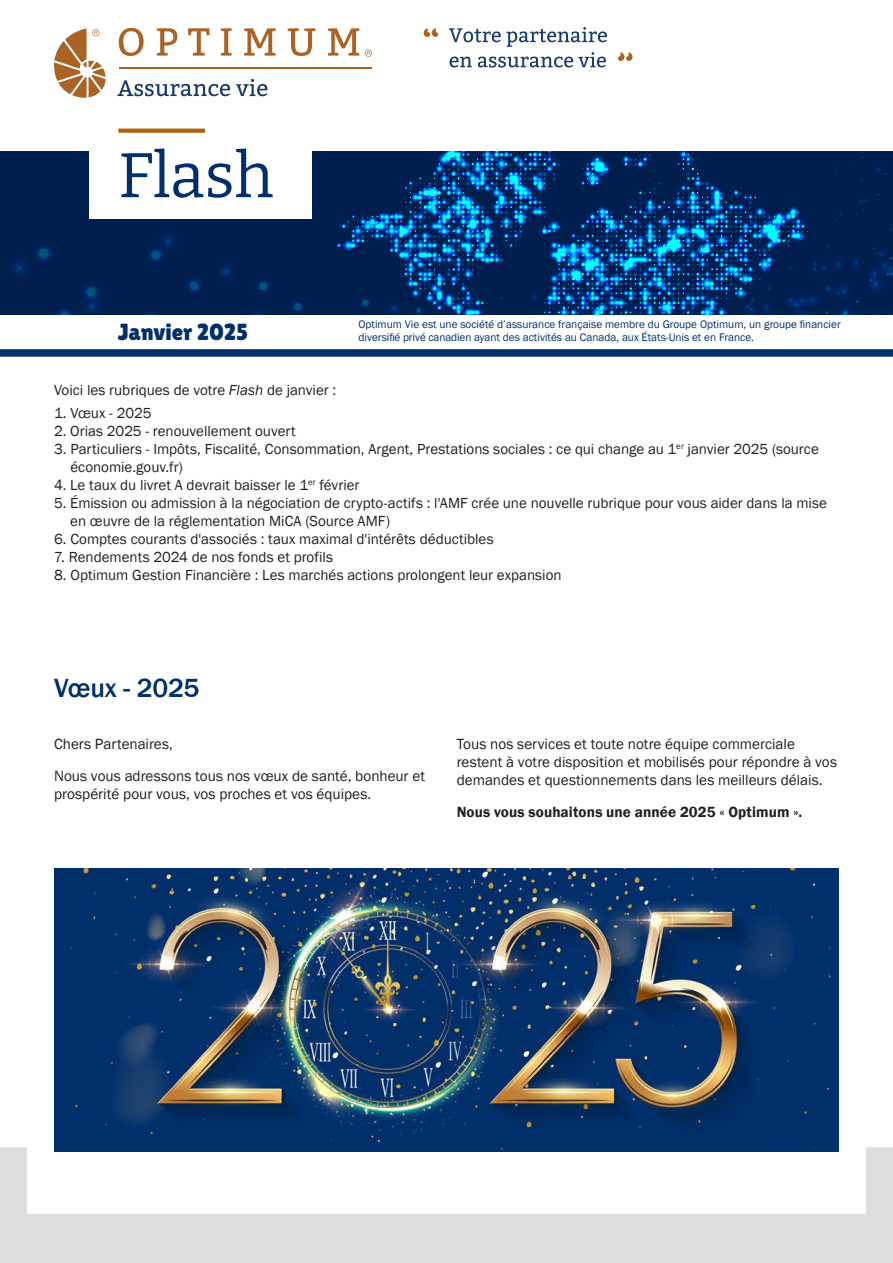
<style>
.page{position:relative;width:893px;height:1263px;background:#fff}
.page>*{position:absolute;margin:0;border:0;box-sizing:border-box;transform-origin:0 0}
.t1{font:100 63px "Bitter";letter-spacing:-.005em;color:#002f6c}
.Sous-titre{font:500 27px "Franklin Gothic";letter-spacing:-.005em;color:#002f6c}
.t2{font:23.25px "Lilita One";color:#002f6c}
.Texte{font:15.15px/18.1px "Franklin Gothic";color:#231f20}
.Texte-2{font:600 15.15px "Franklin Gothic";letter-spacing:.005em;color:#231f20}
.t3{font:15px/18px "Franklin Gothic";color:#231f20}
.t4{font:11.25px "Franklin Gothic";color:#002f6c}
.s1{font-style:italic}
</style>
<div class="page">
<div style="left:0;top:152px;width:893px;height:163px;background:#001f4e"></div>
<svg style="left:11px;top:245px;width:89px;height:70px"></svg>
<svg style="left:144px;top:234px;width:126px;height:81px"></svg>
<svg style="left:292px;top:301px;width:12px;height:12px"></svg>
<svg style="left:336px;top:152px;width:557px;height:163px"></svg>
<div style="left:89px;top:0;width:222px;height:218px;background:#fff"></div>
<svg style="left:0;top:1147px;width:893px;height:116px"></svg>
<img style="left:54px;top:868px;width:785px;height:283px">
<div style="left:0;top:349px;width:893px;height:8px;background:#002f6c"></div>
<svg style="left:449px;top:27px;width:158px;height:40px"></svg>
<svg style="left:424px;top:28px;width:14px;height:9px"></svg>
<svg style="left:618px;top:52px;width:14px;height:9px"></svg>
<hr style="left:119px;top:67px;width:253px;height:2px;background:#aa6225">
<svg style="left:54px;top:28px;width:52px;height:70px"></svg>
<svg style="left:365px;top:49px;width:7px;height:8px"></svg>
<svg style="left:119px;top:28px;width:25px;height:28px"></svg>
<svg style="left:157px;top:28px;width:20px;height:28px"></svg>
<svg style="left:188px;top:28px;width:21px;height:28px"></svg>
<svg style="left:221px;top:28px;width:11px;height:28px"></svg>
<svg style="left:244px;top:28px;width:32px;height:28px"></svg>
<svg style="left:288px;top:28px;width:27px;height:28px"></svg>
<svg style="left:328px;top:28px;width:31px;height:28px"></svg>
<svg style="left:117px;top:80px;width:113px;height:16px"></svg>
<svg style="left:236px;top:79px;width:31px;height:17px"></svg>
<svg style="left:118px;top:129px;width:87px;height:4px"></svg>
<p class="t1" style="left:118px;top:135px;width:157px">Flash</p>
<p class="t4" style="left:359px;top:317px;width:484px">Optimum Vie est une société d’assurance française membre du Groupe Optimum, un groupe financier</p>
<p class="t2" style="left:118px;top:319px;width:132px">Janvier 2025</p>
<p class="t4" style="left:359px;top:331px;width:397px">diversifié privé canadien ayant des activités au Canada, aux États-Unis et en France.</p>
<p class="t3" style="left:54px;top:381px;width:284px">Voici les rubriques de votre <span class="s1">Flash</span> de janvier :</p>
<p class="t3" style="left:54px;top:404px;width:99px">1. Vœux - 2025</p>
<p class="t3" style="left:54px;top:422px;width:243px">2. Orias 2025 - renouvellement ouvert</p>
<p class="t3" style="left:70px;top:440px;width:750px;text-indent:-16px">3. Particuliers - Impôts, Fiscalité, Consommation, Argent, Prestations sociales : ce qui change au 1<sup>er</sup> janvier 2025 (source économie.gouv.fr)</p>
<p class="t3" style="left:54px;top:476px;width:307px">4. Le taux du livret A devrait baisser le 1<sup>er</sup> février</p>
<p class="t3" style="left:70px;top:494px;width:758px;text-indent:-16px">5. Émission ou admission à la négociation de crypto-actifs : l'AMF crée une nouvelle rubrique pour vous aider dans la mise en œuvre de la réglementation MiCA (Source AMF)</p>
<p class="t3" style="left:54px;top:530px;width:441px">6. Comptes courants d'associés : taux maximal d'intérêts déductibles</p>
<p class="t3" style="left:54px;top:548px;width:281px">7. Rendements 2024 de nos fonds et profils</p>
<p class="t3" style="left:54px;top:566px;width:509px">8. Optimum Gestion Financière : Les marchés actions prolongent leur expansion</p>
<p class="Sous-titre" style="left:54px;top:672px;width:147px">Vœux - 2025</p>
<p class="Texte" style="left:54px;top:735px;width:121px">Chers Partenaires,</p>
<p class="Texte" style="left:54px;top:767px;width:372px">Nous vous adressons tous nos vœux de santé, bonheur et prospérité pour vous, vos proches et vos équipes.</p>
<p class="Texte" style="left:457px;top:735px;width:382px">Tous nos services et toute notre équipe commerciale restent à votre disposition et mobilisés pour répondre à vos demandes et questionnements dans les meilleurs délais.</p>
<p class="Texte-2" style="left:457px;top:803px;width:347px">Nous vous souhaitons une année 2025 « Optimum ».</p>
</div>
